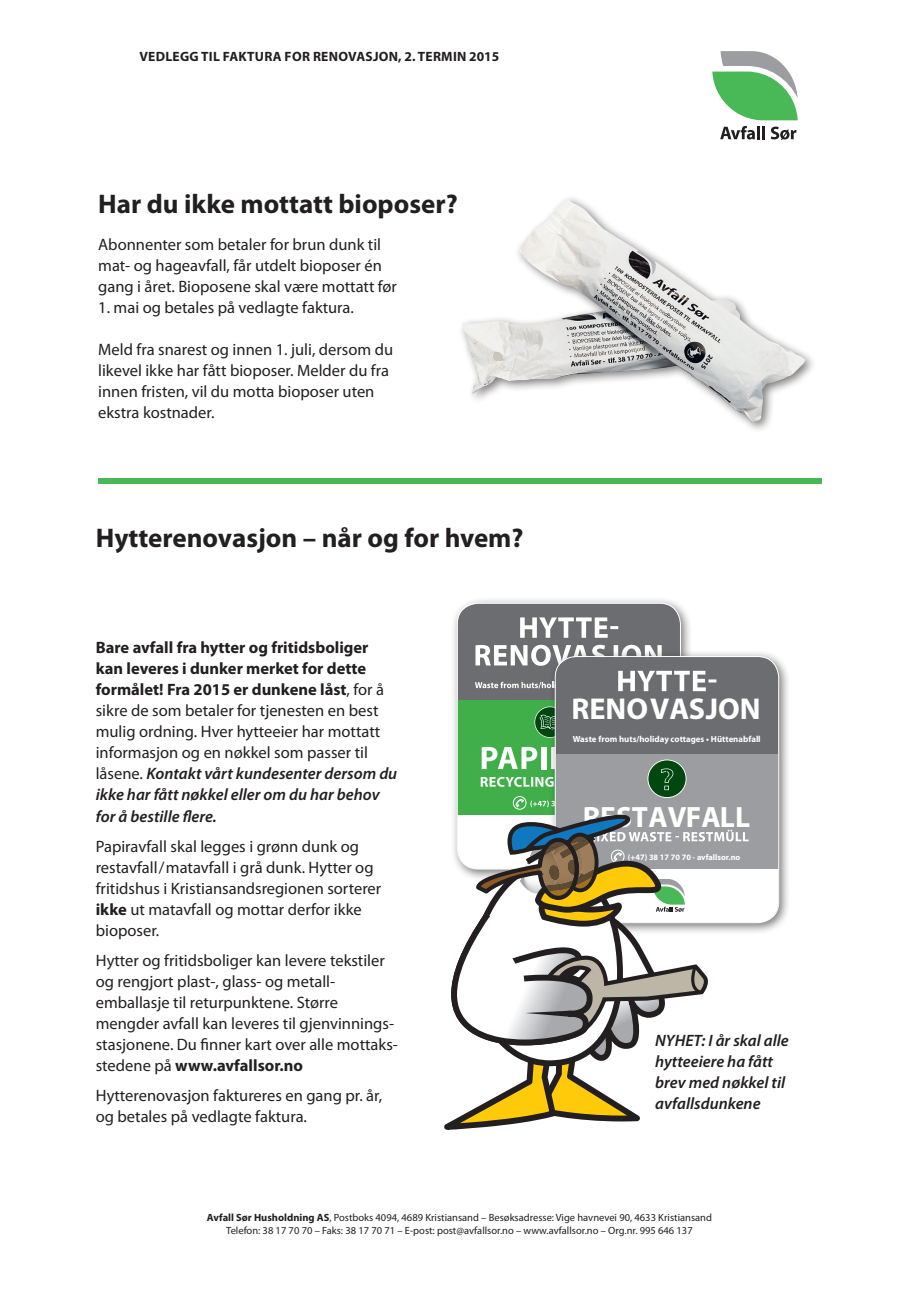
<style>
.page{position:relative;width:919px;height:1289px;background:#fff}
.page>*{position:absolute;margin:0;border:0;box-sizing:border-box;transform-origin:0 0}
.t1{font:700 30.15px "Myriad Pro";color:#fff}
.t2{font:700 29.4px "Myriad Pro";color:#fff}
.t3{font:700 27px "Myriad Pro";color:#231f20}
.t4{font:16.5px/21px "Myriad Pro";color:#231f20}
.t5{font:italic 600 16.5px/21px "Myriad Pro";color:#231f20}
.t6{font:700 13.5px "Myriad Pro";letter-spacing:.02em;color:#231f20}
.t7{font:10.5px/12.6px "Myriad Pro";color:#231f20;text-align:center}
.t8{font:700 8.85px "Myriad Pro";color:#fff}
.t9{font:700 8.25px "Myriad Pro";color:#fff}
.s1{font-weight:700}
.s2{font-weight:600;font-style:italic}
</style>
<div class="page">
<svg style="left:712px;top:51px;width:85px;height:69px"></svg>
<svg style="left:720px;top:126px;width:44px;height:13px"></svg>
<svg style="left:770px;top:127px;width:26px;height:13px"></svg>
<div style="left:98px;top:478px;width:723px;height:5px;background:#49b857"></div>
<img style="left:462px;top:200px;width:343px;height:222px">
<div style="left:451px;top:596px;width:242px;height:285px;background:#231f20;opacity:.6"></div>
<div style="left:457px;top:603px;width:223px;height:266px;background:#6c6d70;border-radius:21px"></div>
<div style="left:457px;top:700px;width:222px;height:114px;background:#40ae49"></div>
<svg style="left:520px;top:617px;width:98px;height:20px"></svg>
<svg style="left:534px;top:706px;width:31px;height:32px"></svg>
<div style="left:535px;top:707px;width:30px;height:30px;background:#004710;border-radius:50%"></div>
<svg style="left:539px;top:714px;width:10px;height:15px"></svg>
<div style="left:549px;top:650px;width:242px;height:285px;background:#231f20;opacity:.6"></div>
<div style="left:555px;top:657px;width:223px;height:265px;background:#6c6d70;border-radius:21px"></div>
<svg style="left:475px;top:644px;width:241px;height:47px"></svg>
<svg style="left:444px;top:746px;width:334px;height:383px"></svg>
<p class="t6" style="left:139px;top:48px;width:361px">VEDLEGG TIL FAKTURA FOR RENOVASJON, 2. TERMIN 2015</p>
<h3 class="t3" style="left:98px;top:186px;width:361px">Har du ikke mottatt bioposer?</h3>
<p class="t4" style="left:98px;top:233px;width:300px">Abonnenter som betaler for brun dunk til mat- og hageavfall, får utdelt bioposer én gang i året. Bioposene skal være mottatt før</p>
<p class="t4" style="left:98px;top:296px;width:257px">1. mai og betales på vedlagte faktura.</p>
<p class="t4" style="left:98px;top:338px;width:296px">Meld fra snarest og innen 1. juli, dersom du likevel ikke har fått bioposer. Melder du fra innen fristen, vil du motta bioposer uten ekstra kostnader.</p>
<h3 class="t3" style="left:96px;top:521px;width:429px">Hytterenovasjon – når og for hvem?</h3>
<p class="t4" style="left:96px;top:637px;width:303px"><span class="s1">Bare avfall fra hytter og fritidsboliger kan leveres i dunker merket for dette formålet! Fra 2015 er dunkene låst</span>, for å sikre de som betaler for tjenesten en best mulig ordning. Hver hytteeier har mottatt informasjon og en nøkkel som passer til låsene. <span class="s2">Kontakt vårt kundesenter dersom du ikke har fått nøkkel eller om du har behov for å bestille flere.</span></p>
<p class="t4" style="left:96px;top:835px;width:287px">Papiravfall skal legges i grønn dunk og restavfall/matavfall i grå dunk. Hytter og fritidshus i Kristiansandsregionen sorterer <span class="s1">ikke</span> ut matavfall og mottar derfor ikke bioposer.</p>
<p class="t4" style="left:96px;top:949px;width:303px">Hytter og fritidsboliger kan levere tekstiler og rengjort plast-, glass- og metall&shy;emballasje til returpunktene. Større mengder avfall kan leveres til gjenvinnings&shy;stasjonene. Du finner kart over alle mottaks&shy;stedene på <span class="s1">www.avfallsor.no</span></p>
<p class="t4" style="left:96px;top:1084px;width:288px">Hytterenovasjon faktureres en gang pr. år, og betales på vedlagte faktura.</p>
<h1 class="t1" style="left:571px;top:689px;width:191px">RENOVASJON</h1>
<p class="t8" style="left:572px;top:732px;width:189px">Waste from huts/holiday cottages • Hüttenabfall</p>
<h2 class="t2" style="left:582px;top:797px;width:169px">RESTAVFALL</h2>
<p class="t9" style="left:628px;top:851px;width:114px">(+47) 38 17 70 70 - avfallsor.no</p>
<p class="t5" style="left:655px;top:1029px;width:135px">NYHET: I år skal alle hytteeiere ha fått brev med nøkkel til avfallsdunkene</p>
<p class="t7" style="left:207px;top:1210px;width:506px"><span class="s1">Avfall Sør Husholdning AS</span>, Postboks 4094, 4689 Kristiansand – Besøksadresse: Vige havnevei 90, 4633 Kristiansand<br>Telefon: 38 17 70 70 – Faks: 38 17 70 71 – E-post: post@avfallsor.no – www.avfallsor.no – Org.nr. 995 646 137</p>
</div>
